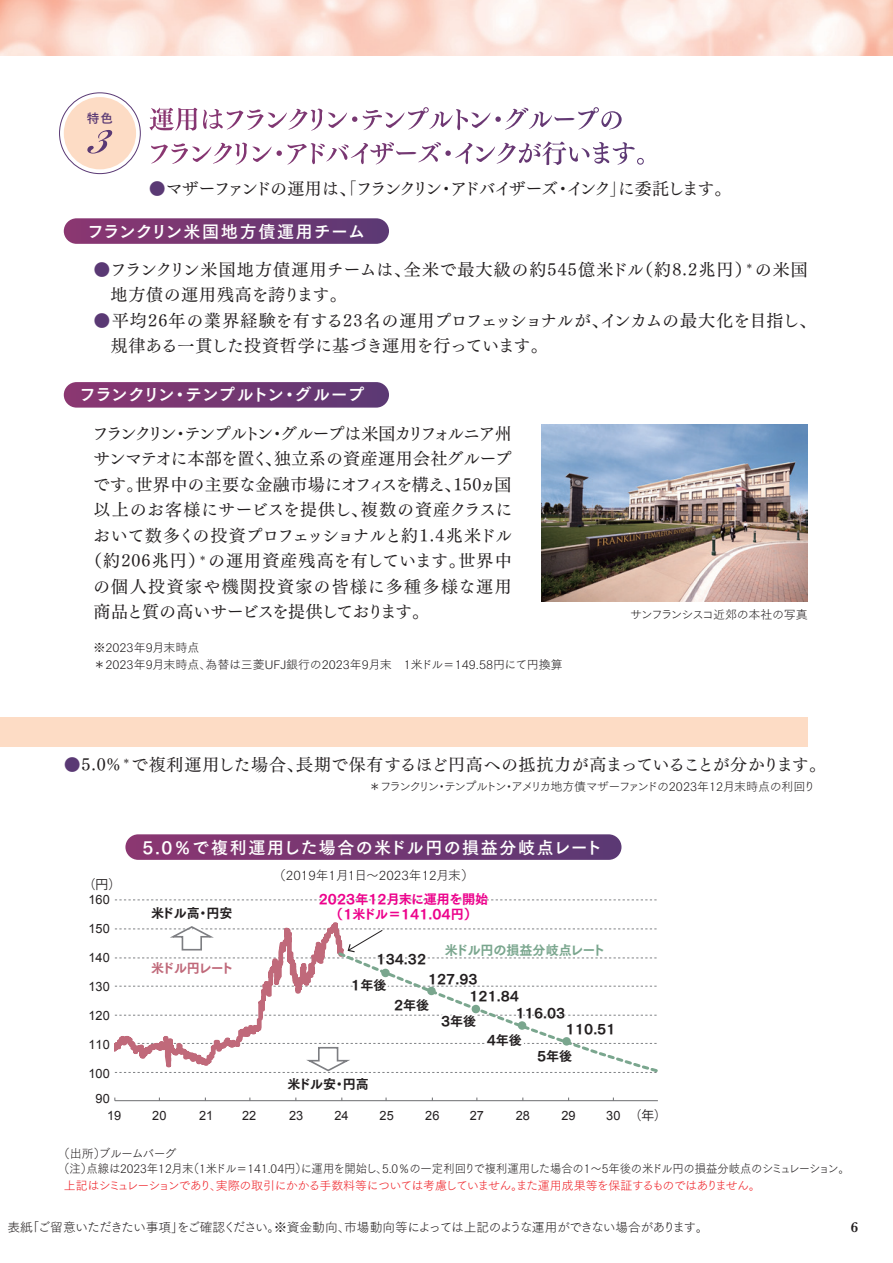
<style>
.page{position:relative;width:893px;height:1263px;background:#fff}
.page>*{position:absolute;margin:0;border:0;box-sizing:border-box;transform-origin:0 0}
.t1{font:85.8px "Bickham Script Pro";color:#5a3974}
.t2{font:16.95px/25.5px "Tsuku Min Pro M";letter-spacing:-.01em;color:#231f20}
.t3{font:16.95px/25.5px "Tsuku Min Pro M";letter-spacing:.05em;color:#231f20}
.t4{font:16.95px "Tsuku Min Pro M";letter-spacing:.02em;color:#231f20}
.t5{font:16.95px "Tsuku Min Pro M";letter-spacing:-.1em;color:#231f20}
.t6{font:16.95px "Tsuku Min Pro M";letter-spacing:-.125em;color:#231f20}
.t7{font:16.95px "Tsuku Go Pro B";letter-spacing:.08em;color:#fff}
.t8{font:16.95px "Tsuku Min Pro M";letter-spacing:-.03em;color:#231f20}
.t9{font:16.95px "Tsuku Min Pro M";letter-spacing:.065em;color:#231f20}
.t10{font:16.95px "Tsuku Min Pro M";letter-spacing:.025em;color:#231f20}
.t11{font:16.95px "Tsuku Min Pro M";letter-spacing:.085em;color:#231f20}
.t12{font:16.95px "Tsuku Min Pro M";letter-spacing:-.08em;color:#231f20}
.t13{font:16.95px "Tsuku Go Pro B";letter-spacing:-.03em;color:#fff}
.t14{font:16.95px "Tsuku Go Pro B";letter-spacing:.06em;color:#fff}
.t15{font:600 14.85px "Baskerville";color:#231f20}
.t16{font:13.05px "Tsuku Go Pro E";color:#231f20}
.t17{font:13.05px/15px "Tsuku Go Pro E";color:#ed028c;text-align:center}
.t18{font:13.05px "Tsuku Go Pro E";letter-spacing:-.01em;color:#7aa68e}
.t19{font:13.05px "Tsuku Go Pro E";letter-spacing:-.09em;color:#c0697a}
.t20{font:12.75px "Tsuku Go Pro L";letter-spacing:-.03em;color:#231f20}
.t21{font:12.75px/24.8px "Arial";color:#231f20;text-align:center}
.t22{font:12.75px "Tsuku Go Pro L";color:#231f20}
.t23{font:12.75px "Koz Go Pr 6 N";color:#231f20}
.t24{font:12.6px "Tsuku Go Pro B";color:#5a3974}
.t25{font:12px/14.9px "Tsuku Go Pro L";letter-spacing:-.02em;color:#231f20}
.t26{font:12px "Tsuku Go Pro L";letter-spacing:-.06em;color:#ee1d23}
.t27{font:12px "Tsuku Go Pro L";letter-spacing:-.08em;color:#231f20}
.t28{font:12px/17px "Tsuku Go Pro L";color:#231f20}
.s1{color:#5a3974}
.s2{font-family:"Arial"}
</style>
<div class="page">
<div style="left:0;top:717px;width:808px;height:29px;background:#fddcc5"></div>
<div style="left:64px;top:218px;width:325px;height:26px;background:linear-gradient(to right,#8c3671,#5c3974);border-radius:13px"></div>
<div style="left:64px;top:382px;width:325px;height:26px;background:linear-gradient(to right,#8c3671,#5c3974);border-radius:13px"></div>
<div style="left:125px;top:834px;width:496px;height:26px;background:linear-gradient(to right,#8c3772,#5b3974);border-radius:13px"></div>
<div style="left:59px;top:92px;width:82px;height:82px;border:1px solid #5a3974;border-radius:50%"></div>
<div style="left:64px;top:97px;width:72px;height:72px;background:#fddcc5;border-radius:50%"></div>
<svg style="left:149px;top:108px;width:48px;height:23px"></svg>
<svg style="left:203px;top:109px;width:119px;height:22px"></svg>
<svg style="left:328px;top:113px;width:29px;height:15px"></svg>
<svg style="left:363px;top:107px;width:259px;height:23px"></svg>
<svg style="left:151px;top:141px;width:493px;height:24px"></svg>
<img style="left:542px;top:425px;width:266px;height:176px">
<svg style="left:115px;top:900px;width:542px;height:1px"></svg>
<hr style="left:115px;top:1100px;width:543px;height:1px;background:#6c6d70">
<svg style="left:114px;top:922px;width:544px;height:151px"></svg>
<p class="t24" style="left:87px;top:108px;width:28px">特色</p>
<h1 class="t1" style="left:89px;top:73px;width:23px">3</h1>
<p class="t5" style="left:149px;top:173px;width:584px"><span class="s1">●</span>マザーファンドの運用は、「フランクリン・アドバイザーズ・インク」に委託します。</p>
<p class="t14" style="left:87px;top:216px;width:280px">フランクリン米国地方債運用チーム</p>
<p class="t3" style="left:111px;top:255px;width:699px;text-indent:-17px"><span class="s1">●</span>フランクリン米国地方債運用チームは、全米で最大級の約545億米ドル（約8.2兆円）<sup>＊</sup>の米国地方債の運用残高を誇ります。</p>
<p class="t2" style="left:111px;top:306px;width:707px;text-indent:-17px"><span class="s1">●</span>平均26年の業界経験を有する23名の運用プロフェッショナルが、インカムの最大化を目指し、規律ある一貫した投資哲学に基づき運用を行っています。</p>
<p class="t13" style="left:79px;top:380px;width:287px">フランクリン・テンプルトン・グループ</p>
<p class="t6" style="left:92px;top:418px;width:421px">フランクリン・テンプルトン・グループは米国カリフォルニア州</p>
<p class="t2" style="left:93px;top:444px;width:420px">サンマテオに本部を置く、独立系の資産運用会社グループ</p>
<p class="t2" style="left:93px;top:470px;width:420px">です。世界中の主要な金融市場にオフィスを構え、150ヵ国</p>
<p class="t10" style="left:94px;top:495px;width:420px">以上のお客様にサービスを提供し、複数の資産クラスに</p>
<p class="t8" style="left:93px;top:520px;width:420px">おいて数多くの投資プロフェッショナルと約1.4兆米ドル</p>
<p class="t9" style="left:85px;top:546px;width:428px">（約206兆円）<sup>＊</sup>の運用資産残高を有しています。世界中</p>
<p class="t11" style="left:93px;top:571px;width:420px">の個人投資家や機関投資家の皆様に多種多様な運用</p>
<p class="t12" style="left:94px;top:597px;width:337px">商品と質の高いサービスを提供しております。</p>
<p class="t28" style="left:94px;top:638px;width:471px">※2023年9月末時点<br>＊2023年9月末時点、為替は三菱UFJ銀行の2023年9月末　1米ドル＝149.58円にて円換算</p>
<p class="t27" style="left:630px;top:605px;width:179px">サンフランシスコ近郊の本社の写真</p>
<p class="t4" style="left:64px;top:749px;width:764px"><span class="s1">●</span>5.0%<sup>＊</sup>で複利運用した場合、長期で保有するほど円高への抵抗力が高まっていることが分かります。</p>
<p class="t27" style="left:369px;top:777px;width:448px">＊フランクリン・テンプルトン・アメリカ地方債マザーファンドの2023年12月末時点の利回り</p>
<p class="t7" style="left:142px;top:832px;width:461px">5.0％で複利運用した場合の米ドル円の損益分岐点レート</p>
<p class="t22" style="left:273px;top:864px;width:202px">（2019年1月1日～2023年12月末）</p>
<p class="t23" style="left:83px;top:878px;width:40px">（円）</p>
<p class="t17" style="left:319px;top:890px;width:171px">2023年12月末に運用を開始（1米ドル＝141.04円）</p>
<p class="t21" style="left:89px;top:887px;width:23px">160</p>
<p class="t21" style="left:89px;top:916px;width:23px">150</p>
<p class="t21" style="left:89px;top:945px;width:23px">140</p>
<p class="t21" style="left:89px;top:974px;width:23px">130</p>
<p class="t21" style="left:89px;top:1003px;width:23px">120</p>
<p class="t21" style="left:89px;top:1032px;width:23px">110</p>
<p class="t21" style="left:89px;top:1061px;width:23px">100<br>90</p>
<p class="t21" style="left:107px;top:1103px;width:16px">19</p>
<p class="t21" style="left:152px;top:1103px;width:16px">20</p>
<p class="t21" style="left:199px;top:1103px;width:16px">21</p>
<p class="t21" style="left:242px;top:1103px;width:16px">22</p>
<p class="t21" style="left:289px;top:1103px;width:16px">23</p>
<p class="t21" style="left:335px;top:1103px;width:16px">24</p>
<p class="t21" style="left:380px;top:1103px;width:16px">25</p>
<p class="t21" style="left:425px;top:1103px;width:16px">26</p>
<p class="t21" style="left:470px;top:1103px;width:16px">27</p>
<p class="t21" style="left:516px;top:1103px;width:16px">28</p>
<p class="t21" style="left:562px;top:1103px;width:16px">29</p>
<p class="t23" style="left:606px;top:1108px;width:62px"><span class="s2">30</span> （年）</p>
<p class="t16" style="left:151px;top:902px;width:83px">米ドル高・円安</p>
<p class="t18" style="left:445px;top:938px;width:162px">米ドル円の損益分岐点レート</p>
<p class="t16" style="left:377px;top:947px;width:51px">134.32</p>
<p class="t19" style="left:151px;top:956px;width:84px">米ドル円レート</p>
<p class="t16" style="left:428px;top:967px;width:51px">127.93</p>
<p class="t16" style="left:469px;top:984px;width:51px">121.84</p>
<p class="t16" style="left:516px;top:1001px;width:51px">116.03</p>
<p class="t16" style="left:351px;top:974px;width:37px">1年後</p>
<p class="t16" style="left:394px;top:993px;width:37px">2年後</p>
<p class="t16" style="left:441px;top:1009px;width:37px">3年後</p>
<p class="t16" style="left:566px;top:1017px;width:51px">110.51</p>
<p class="t16" style="left:487px;top:1028px;width:37px">4年後</p>
<p class="t16" style="left:537px;top:1044px;width:37px">5年後</p>
<p class="t16" style="left:287px;top:1073px;width:83px">米ドル安・円高</p>
<p class="t25" style="left:58px;top:1145px;width:793px">（出所）ブルームバーグ<br>（注）点線は2023年12月末（1米ドル＝141.04円）に運用を開始し、5.0％の一定利回りで複利運用した場合の1～5年後の米ドル円の損益分岐点のシミュレーション。</p>
<p class="t26" style="left:64px;top:1175px;width:699px">上記はシミュレーションであり、実際の取引にかかる手数料等については考慮していません。また運用成果等を保証するものではありません。</p>
<p class="t20" style="left:-5px;top:1216px;width:715px">　表紙「ご留意いただきたい事項」をご確認ください。※資金動向、市場動向等によっては上記のような運用ができない場合があります。</p>
<p class="t15" style="left:851px;top:1216px;width:9px">6</p>
</div>
